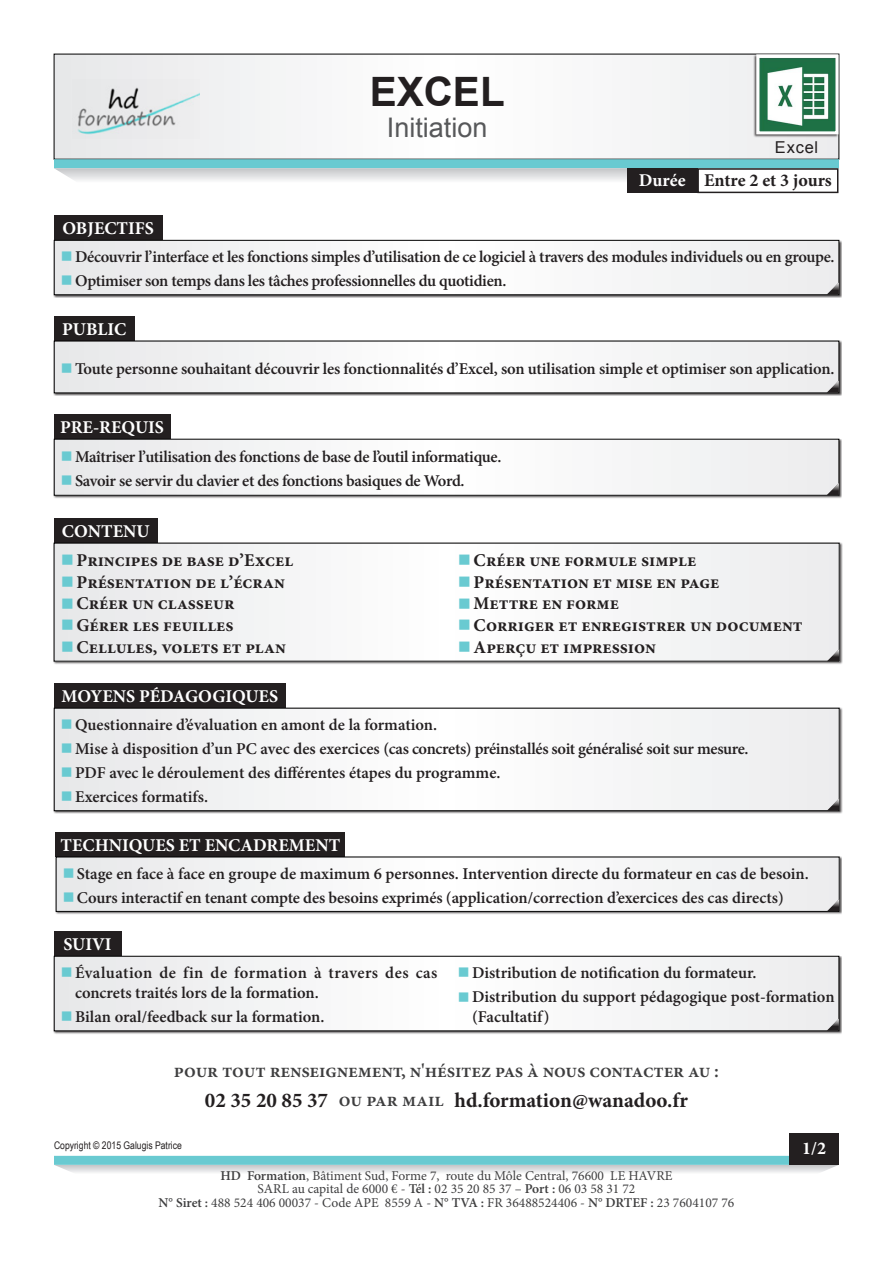
<style>
.page{position:relative;width:893px;height:1263px;background:#fff}
.page>*{position:absolute;margin:0;border:0;box-sizing:border-box;transform-origin:0 0}
.t1{font:700 40.5px "Arial";color:#231f20}
.t2{font:27px "Arial";color:#57585a}
.t3{font:700 21px "Minion Pro";color:#231f20}
.t4{font:600 19.5px "Minion Pro";letter-spacing:-.01em;color:#3e3e3f}
.t5{font:700 18px "Minion Pro";color:#231f20}
.t6{font:700 18px "Minion Pro";color:#fff}
.t7{font:600 16.5px/19.8px "Minion Pro";letter-spacing:-.01em;color:#231f20}
.t8{font:600 16.5px/19.8px "Minion Pro";letter-spacing:.025em;color:#231f20}
.t9{font:600 16.5px "Minion Pro";letter-spacing:-.03em;color:#231f20}
.t10{font:16.35px "Arial";letter-spacing:.05em;color:#231f20}
.t11{font:13.5px "Minion Pro";color:#3e3e3f}
.t12{font:10.5px "Arial Narrow";color:#231f20}
.s1{font-weight:600}
</style>
<div class="page">
<svg style="left:55px;top:1165px;width:783px;height:8px;background:#dcddde"></svg>
<div style="left:54px;top:1156px;width:785px;height:9px;background:#69cad1"></div>
<div style="left:789px;top:1133px;width:50px;height:32px;background:#231f20"></div>
<div style="left:54px;top:215px;width:108px;height:25px;background:#231f20"></div>
<div style="left:54px;top:683px;width:232px;height:25px;background:#231f20"></div>
<div style="left:56px;top:832px;width:289px;height:25px;background:#231f20"></div>
<div style="left:54px;top:316px;width:80px;height:25px;background:#231f20"></div>
<div style="left:54px;top:931px;width:67px;height:25px;background:#231f20"></div>
<div style="left:54px;top:518px;width:103px;height:25px;background:#231f20"></div>
<div style="left:54px;top:414px;width:116px;height:25px;background:#231f20"></div>
<div style="left:54px;top:240px;width:788px;height:58px;background:#231f20;opacity:.75"></div>
<div style="left:54px;top:240px;width:785px;height:55px;background:#f4f5f5"></div>
<div style="left:54px;top:240px;width:785px;height:55px;border:1px solid #000"></div>
<div style="left:54px;top:708px;width:789px;height:106px;background:#231f20;opacity:.75"></div>
<div style="left:54px;top:708px;width:785px;height:103px;background:#f4f5f5"></div>
<div style="left:54px;top:708px;width:785px;height:103px;border:1px solid #000"></div>
<div style="left:53px;top:542px;width:789px;height:123px;background:#231f20;opacity:.75"></div>
<div style="left:54px;top:543px;width:785px;height:118px;background:#f4f5f5"></div>
<div style="left:56px;top:856px;width:786px;height:59px;background:#231f20;opacity:.75"></div>
<div style="left:56px;top:857px;width:783px;height:54px;background:#f4f5f5"></div>
<div style="left:54px;top:340px;width:788px;height:56px;background:#231f20;opacity:.75"></div>
<div style="left:54px;top:341px;width:785px;height:52px;background:#f4f5f5"></div>
<div style="left:54px;top:956px;width:788px;height:78px;background:#231f20;opacity:.75"></div>
<div style="left:54px;top:956px;width:785px;height:75px;background:#f4f5f5"></div>
<div style="left:54px;top:956px;width:785px;height:75px;border:1px solid #000"></div>
<div style="left:54px;top:439px;width:788px;height:59px;background:#231f20;opacity:.75"></div>
<div style="left:54px;top:439px;width:785px;height:56px;background:#f4f5f5"></div>
<svg style="left:827px;top:282px;width:12px;height:13px"></svg>
<svg style="left:827px;top:381px;width:12px;height:12px"></svg>
<svg style="left:827px;top:483px;width:12px;height:12px"></svg>
<svg style="left:827px;top:649px;width:12px;height:12px"></svg>
<svg style="left:827px;top:798px;width:12px;height:13px"></svg>
<svg style="left:827px;top:899px;width:12px;height:12px"></svg>
<svg style="left:827px;top:1018px;width:12px;height:13px"></svg>
<div style="left:54px;top:54px;width:785px;height:105px;background:#f6f6f7"></div>
<img style="left:72px;top:80px;width:128px;height:59px">
<div style="left:54px;top:159px;width:785px;height:9px;background:#69cad1"></div>
<svg style="left:54px;top:168px;width:573px;height:13px"></svg>
<div style="left:697px;top:168px;width:141px;height:25px;border:2px solid #231f20"></div>
<div style="left:627px;top:168px;width:70px;height:25px;background:#231f20"></div>
<div style="left:753px;top:54px;width:86px;height:84px;background:#231f20;opacity:.75"></div>
<svg style="left:755px;top:53px;width:85px;height:83px"></svg>
<svg style="left:62px;top:252px;width:9px;height:9px"></svg>
<svg style="left:62px;top:276px;width:9px;height:9px"></svg>
<svg style="left:62px;top:719px;width:9px;height:10px"></svg>
<svg style="left:62px;top:743px;width:9px;height:10px"></svg>
<svg style="left:62px;top:767px;width:9px;height:10px"></svg>
<svg style="left:62px;top:792px;width:9px;height:9px"></svg>
<svg style="left:62px;top:555px;width:10px;height:10px"></svg>
<svg style="left:62px;top:576px;width:10px;height:11px"></svg>
<svg style="left:62px;top:598px;width:10px;height:10px"></svg>
<svg style="left:62px;top:620px;width:10px;height:10px"></svg>
<svg style="left:62px;top:641px;width:10px;height:10px"></svg>
<svg style="left:64px;top:868px;width:9px;height:10px"></svg>
<svg style="left:64px;top:892px;width:9px;height:10px"></svg>
<svg style="left:62px;top:363px;width:9px;height:9px"></svg>
<svg style="left:62px;top:968px;width:9px;height:9px"></svg>
<svg style="left:62px;top:1011px;width:9px;height:10px"></svg>
<svg style="left:62px;top:451px;width:9px;height:10px"></svg>
<svg style="left:62px;top:475px;width:9px;height:10px"></svg>
<p class="t6" style="left:62px;top:216px;width:93px">OBJECTIFS</p>
<p class="t1" style="left:370px;top:64px;width:137px">EXCEL</p>
<p class="t2" style="left:387px;top:110px;width:102px">Initiation</p>
<p class="t10" style="left:775px;top:136px;width:45px">Excel</p>
<p class="t6" style="left:639px;top:167px;width:48px">Durée</p>
<p class="t5" style="left:704px;top:167px;width:129px">Entre 2 et 3 jours</p>
<p class="t7" style="left:75px;top:247px;width:761px">Découvrir l’interface et les fonctions simples d’utilisation de ce logiciel à travers des modules individuels ou en groupe.</p>
<p class="t7" style="left:75px;top:271px;width:433px">Optimiser son temps dans les tâches professionnelles du quotidien.</p>
<p class="t6" style="left:62px;top:317px;width:66px">PUBLIC</p>
<p class="t7" style="left:75px;top:358px;width:761px">Toute personne souhaitant découvrir les fonctionnalités d’Excel, son utilisation simple et optimiser son application.</p>
<p class="t6" style="left:60px;top:415px;width:105px">PRE-REQUIS</p>
<p class="t9" style="left:75px;top:445px;width:428px">Maîtriser l’utilisation des fonctions de base de l’outil informatique.</p>
<p class="t7" style="left:75px;top:471px;width:391px">Savoir se servir du clavier et des fonctions basiques de Word.</p>
<p class="t6" style="left:62px;top:519px;width:89px">CONTENU</p>
<p class="t5" style="left:76px;top:548px;width:218px">Principes de base d’Excel</p>
<p class="t5" style="left:76px;top:569px;width:210px">Présentation de l’écran</p>
<p class="t5" style="left:76px;top:591px;width:160px">Créer un classeur</p>
<p class="t5" style="left:76px;top:612px;width:159px">Gérer les feuilles</p>
<p class="t5" style="left:76px;top:634px;width:211px">Cellules, volets et plan</p>
<p class="t6" style="left:62px;top:684px;width:218px">MOYENS PÉDAGOGIQUES</p>
<p class="t5" style="left:474px;top:548px;width:224px">Créer une formule simple</p>
<p class="t5" style="left:474px;top:569px;width:247px">Présentation et mise en page</p>
<p class="t5" style="left:474px;top:591px;width:147px">Mettre en forme</p>
<p class="t5" style="left:474px;top:612px;width:330px">Corriger et enregistrer un document</p>
<p class="t5" style="left:474px;top:634px;width:184px">Aperçu et impression</p>
<p class="t7" style="left:75px;top:715px;width:364px">Questionnaire d’évaluation en amont de la formation.</p>
<p class="t7" style="left:75px;top:739px;width:675px">Mise à disposition d’un PC avec des exercices (cas concrets) préinstallés soit généralisé soit sur mesure.</p>
<p class="t7" style="left:75px;top:763px;width:427px">PDF avec le déroulement des différentes étapes du programme.</p>
<p class="t7" style="left:75px;top:787px;width:135px">Exercices formatifs.</p>
<p class="t6" style="left:61px;top:832px;width:281px">TECHNIQUES ET ENCADREMENT</p>
<p class="t7" style="left:77px;top:863px;width:733px">Stage en face à face en groupe de maximum 6 personnes. Intervention directe du formateur en cas de besoin.</p>
<p class="t7" style="left:77px;top:887px;width:708px">Cours interactif en tenant compte des besoins exprimés (application/correction d’exercices des cas directs)</p>
<p class="t6" style="left:63px;top:932px;width:50px">SUIVI</p>
<p class="t8" style="left:75px;top:963px;width:364px">Évaluation de fin de formation à travers des cas concrets traités lors de la formation.</p>
<p class="t7" style="left:75px;top:1007px;width:251px">Bilan oral/feedback sur la formation.</p>
<p class="t7" style="left:472px;top:963px;width:286px">Distribution de notification du formateur.</p>
<p class="t7" style="left:472px;top:987px;width:364px">Distribution du support pédagogique post-formation (Facultatif)</p>
<p class="t4" style="left:174px;top:1057px;width:547px">pour tout renseignement, n'hésitez pas à nous contacter au :</p>
<p class="t3" style="left:205px;top:1086px;width:125px">02 35 20 85 37</p>
<p class="t4" style="left:339px;top:1087px;width:107px">ou par mail</p>
<p class="t3" style="left:454px;top:1086px;width:235px">hd.formation@wanadoo.fr</p>
<p class="t12" style="left:54px;top:1137px;width:129px">Copyright © 2015 Galugis Patrice</p>
<p class="t6" style="left:802px;top:1136px;width:25px">1/2</p>
<p class="t11" style="left:220px;top:1166px;width:454px"><span class="s1">HD Formation</span>, Bâtiment Sud, Forme 7, route du Môle Central, 76600 LE HAVRE</p>
<p class="t11" style="left:258px;top:1180px;width:379px">SARL au capital de 6000 € - <span class="s1">Tél :</span> 02 35 20 85 37 – <span class="s1">Port :</span> 06 03 58 31 72</p>
<p class="t11" style="left:159px;top:1193px;width:577px"><span class="s1">N° Siret :</span> 488 524 406 00037 - Code APE 8559 A - <span class="s1">N° TVA :</span> FR 36488524406 - <span class="s1">N° DRTEF :</span> 23 7604107 76</p>
</div>
